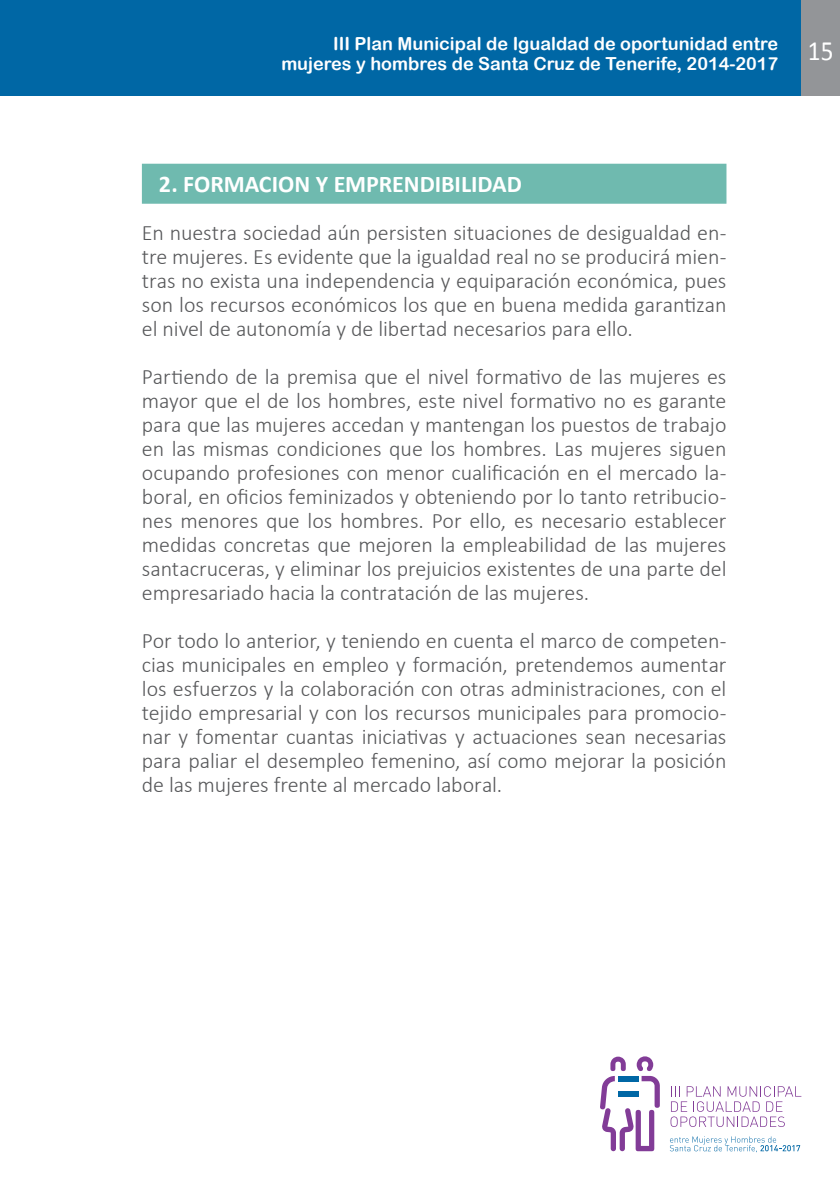
<style>
.page{position:relative;width:840px;height:1191px;background:#fff}
.page>*{position:absolute;margin:0;border:0;box-sizing:border-box;transform-origin:0 0}
.ANTETILO{font:700 24px "Calibri";color:#fff}
.CUERPO_DE_TEXTO{font:300 22px/24px "Calibri";letter-spacing:-.005em;color:#57585a;text-align:justify}
.t1{font:18px/20px "Arial Rounded MT Bold";color:#fff;text-align:center}
</style>
<div class="page">
<div style="left:0;top:0;width:839px;height:96px;background:#0067a5"></div>
<div style="left:801px;top:0;width:38px;height:96px;background:#939598"></div>
<svg style="left:670px;top:1086px;width:131px;height:41px"></svg>
<svg style="left:669px;top:1136px;width:130px;height:16px"></svg>
<svg style="left:600px;top:1056px;width:59px;height:95px"></svg>
<div style="left:142px;top:164px;width:584px;height:40px;background:#6fbaaf"></div>
<p class="t1" style="left:281px;top:34px;width:553px">III Plan Municipal de Igualdad de oportunidad entre<br>mujeres y hombres de Santa Cruz de Tenerife, 2014-2017 <sup>15</sup></p>
<p class="ANTETILO" style="left:159px;top:169px;width:364px">2. FORMACION Y EMPRENDIBILIDAD</p>
<p class="CUERPO_DE_TEXTO" style="left:142px;top:220px;width:585px">En nuestra sociedad aún persisten situaciones de desigualdad en&shy;tre mujeres. Es evidente que la igualdad real no se producirá mien&shy;tras no exista una independencia y equiparación económica, pues son los recursos económicos los que en buena medida garantizan el nivel de autonomía y de libertad necesarios para ello.</p>
<p class="CUERPO_DE_TEXTO" style="left:142px;top:364px;width:586px">Partiendo de la premisa que el nivel formativo de las mujeres es mayor que el de los hombres, este nivel formativo no es garante para que las mujeres accedan y mantengan los puestos de trabajo en las mismas condiciones que los hombres. Las mujeres siguen ocupando profesiones con menor cualificación en el mercado la&shy;boral, en oficios feminizados y obteniendo por lo tanto retribucio&shy;nes menores que los hombres. Por ello, es necesario establecer medidas concretas que mejoren la empleabilidad de las mujeres santacruceras, y eliminar los prejuicios existentes de una parte del empresariado hacia la contratación de las mujeres.</p>
<p class="CUERPO_DE_TEXTO" style="left:142px;top:628px;width:585px">Por todo lo anterior, y teniendo en cuenta el marco de competen&shy;cias municipales en empleo y formación, pretendemos aumentar los esfuerzos y la colaboración con otras administraciones, con el tejido empresarial y con los recursos municipales para promocio&shy;nar y fomentar cuantas iniciativas y actuaciones sean necesarias para paliar el desempleo femenino, así como mejorar la posición de las mujeres frente al mercado laboral.</p>
</div>
